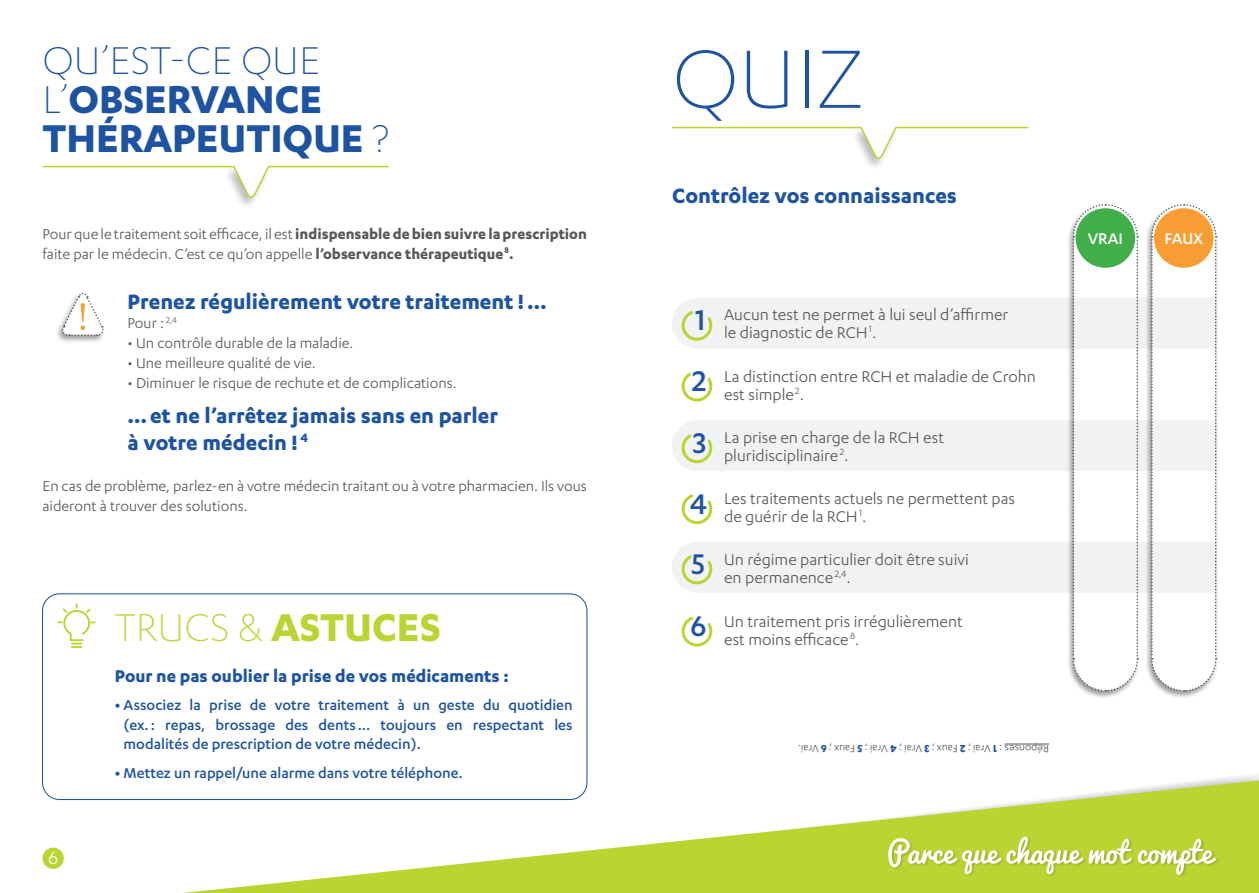
<style>
.page{position:relative;width:1259px;height:893px;background:#fff}
.page>*{position:absolute;margin:0;border:0;box-sizing:border-box;transform-origin:0 0}
.t1{font:300 96px "Karbon";color:#1e53a2}
.t2{font:700 45px/39px "Karbon";color:#1e53a2}
.t3{font:700 45px "Karbon";color:#bad432}
.t4{font:500 33px "Karbon";color:#1e53a2}
.t5{font:700 24px/27px "Karbon";color:#1e53a2}
.t6{font:21px "Karbon";color:#fff}
.t7{font:700 19.5px "Karbon";color:#1e53a2}
.t8{font:18px/18px "Karbon";color:#57585a}
.t9{font:500 18px "Karbon";color:#fff}
.t10{font:16.5px/19.8px "Karbon";color:#57585a}
.t11{font:500 16.5px/19.8px "Karbon";color:#1e53a2;text-align:justify}
.t12{font:12px "Karbon";color:#57585a}
.s1{font-weight:300}
.s2{font-weight:700}
.s3{font-weight:700;color:#1e53a2}
</style>
<div class="page">
<svg style="left:42px;top:760px;width:1217px;height:109px"></svg>
<svg style="left:182px;top:780px;width:1077px;height:113px"></svg>
<div style="left:888px;top:836px;width:331px;height:41px;background:#bad432"></div>
<svg style="left:888px;top:837px;width:328px;height:38px"></svg>
<svg style="left:42px;top:165px;width:347px;height:38px"></svg>
<div style="left:55px;top:292px;width:51px;height:52px;background:#231f20;opacity:.45"></div>
<svg style="left:61px;top:292px;width:43px;height:45px"></svg>
<hr style="left:1004px;top:744px;width:45px;height:1px;background:#57585a">
<svg style="left:672px;top:126px;width:357px;height:38px"></svg>
<div style="left:42px;top:593px;width:545px;height:207px;border:1px solid #1e53a2;border-radius:17px"></div>
<svg style="left:58px;top:604px;width:37px;height:44px"></svg>
<div style="left:1144px;top:203px;width:74px;height:496px;background:#231f20;opacity:.45"></div>
<svg style="left:672px;top:203px;width:545px;height:489px"></svg>
<div style="left:1075px;top:208px;width:60px;height:60px;background:#40ae49;border-radius:50%"></div>
<div style="left:1154px;top:208px;width:59px;height:60px;background:#f89d33;border-radius:50%"></div>
<p class="t2" style="left:43px;top:39px;width:348px"><span class="s1">QU’EST-CE QUE<br>L’</span>OBSERVANCE<br>THÉRAPEUTIQUE <span class="s1">?</span></p>
<p class="t1" style="left:672px;top:26px;width:192px">QUIZ</p>
<p class="t5" style="left:672px;top:182px;width:286px">Contrôlez vos connaissances</p>
<p class="t10" style="left:43px;top:223px;width:546px">Pour que le traitement soit efficace, il est <span class="s2">indispensable de bien suivre la prescription </span>faite par le médecin. C’est ce qu’on appelle <span class="s2">l’observance thérapeutique</span><sup>8</sup><span class="s2">.</span></p>
<p class="t5" style="left:128px;top:287px;width:421px">Prenez régulièrement votre traitement !…</p>
<p class="t10" style="left:128px;top:313px;width:51px">Pour : <sup>2,4</sup></p>
<p class="t10" style="left:128px;top:333px;width:227px">• Un contrôle durable de la maladie.</p>
<p class="t10" style="left:128px;top:353px;width:190px">• Une meilleure qualité de vie.</p>
<p class="t10" style="left:128px;top:373px;width:331px">• Diminuer le risque de rechute et de complications.</p>
<p class="t5" style="left:128px;top:402px;width:372px">…et ne l’arrêtez jamais sans en parler à votre médecin ! <sup>4</sup></p>
<p class="t10" style="left:43px;top:476px;width:546px">En cas de problème, parlez-en à votre médecin traitant ou à votre pharmacien. Ils vous aideront à trouver des solutions.</p>
<p class="t6" style="left:48px;top:846px;width:12px">6</p>
<p class="t3" style="left:115px;top:602px;width:327px"><span class="s1">TRUCS &amp;</span> ASTUCES</p>
<p class="t7" style="left:115px;top:664px;width:395px">Pour ne pas oublier la prise de vos médicaments :</p>
<p class="t11" style="left:124px;top:694px;width:450px;text-indent:-9px"><span class="s2">•</span> Associez la prise de votre traitement à un geste du quotidien (ex.: repas, brossage des dents… toujours en respectant les modalités de prescription de votre médecin).</p>
<p class="t11" style="left:115px;top:762px;width:349px"><span class="s2">•</span> Mettez un rappel/une alarme dans votre téléphone.</p>
<p class="t4" style="left:695px;top:302px;width:12px">1</p>
<p class="t8" style="left:724px;top:305px;width:286px">Aucun test ne permet à lui seul d’affirmer le diagnostic de RCH<sup>1</sup>.</p>
<p class="t4" style="left:692px;top:363px;width:16px">2</p>
<p class="t8" style="left:724px;top:367px;width:313px">La distinction entre RCH et maladie de Crohn est simple<sup>2</sup>.</p>
<p class="t4" style="left:693px;top:424px;width:15px">3</p>
<p class="t8" style="left:724px;top:428px;width:221px">La prise en charge de la RCH est pluridisciplinaire<sup>2</sup>.</p>
<p class="t4" style="left:689px;top:485px;width:19px">4</p>
<p class="t8" style="left:724px;top:489px;width:292px">Les traitements actuels ne permettent pas de guérir de la RCH<sup>1</sup>.</p>
<p class="t4" style="left:691px;top:545px;width:15px">5</p>
<p class="t8" style="left:724px;top:550px;width:246px">Un régime particulier doit être suivi en permanence<sup>2,4</sup>.</p>
<p class="t4" style="left:690px;top:608px;width:17px">6</p>
<p class="t8" style="left:724px;top:612px;width:240px">Un traitement pris irrégulièrement est moins efficace <sup>8</sup>.</p>
<p class="t12" style="left:1049px;top:755px;width:253px;rotate:-180deg">Réponses : <span class="s3">1</span> Vrai ; <span class="s3">2</span> Faux ; <span class="s3">3</span> Vrai ; <span class="s3">4</span> Vrai ; <span class="s3">5</span> Faux ; <span class="s3">6</span> Vrai.</p>
<p class="t9" style="left:1087px;top:229px;width:37px">VRAI</p>
<p class="t9" style="left:1164px;top:229px;width:40px">FAUX</p>
</div>
